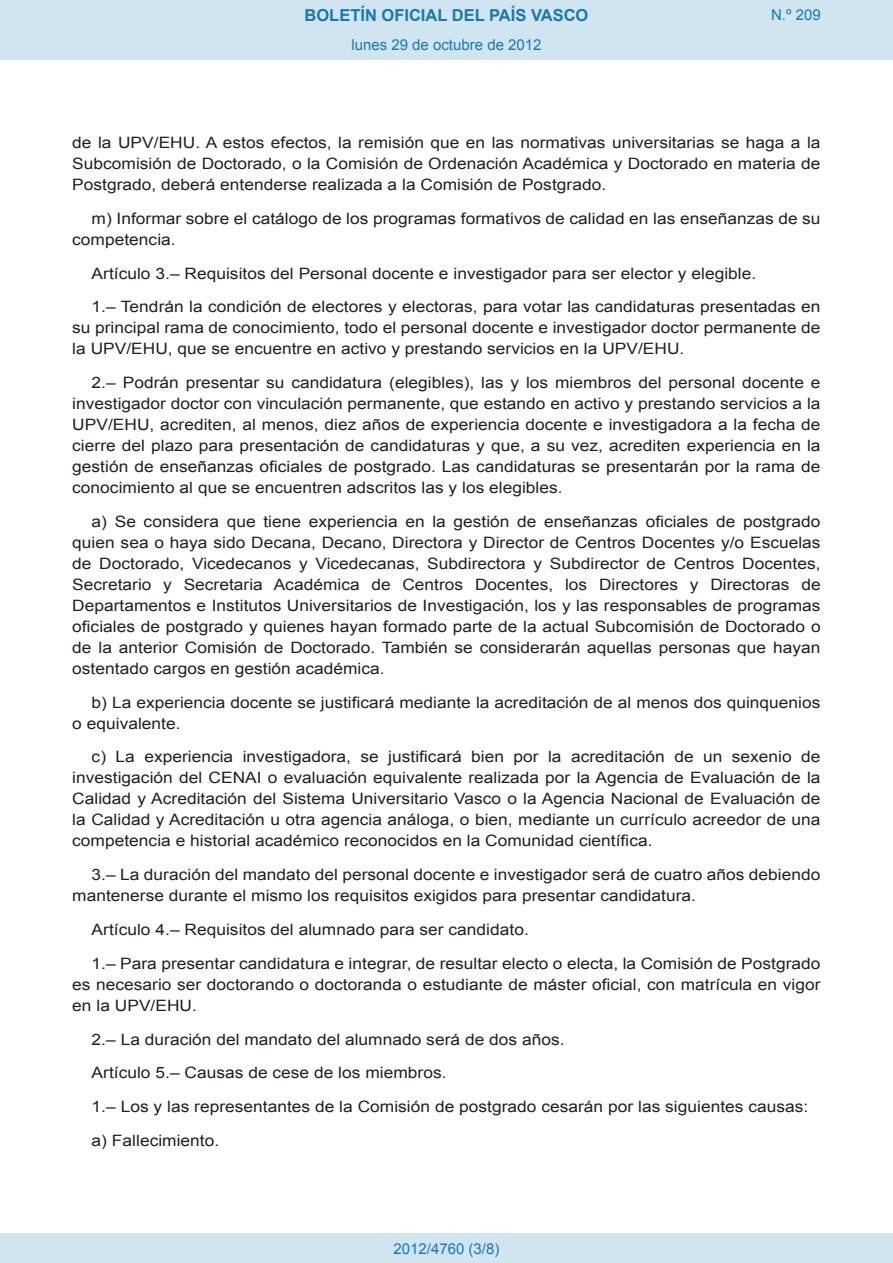
<style>
.page{position:relative;width:893px;height:1263px;background:#fff}
.page>*{position:absolute;margin:0;border:0;box-sizing:border-box;transform-origin:0 0}
.t1{font:700 16.5px "Arial";color:#1879ad}
.BOPVDetalle{font:15.6px/21px "Arial";color:#231f20;text-align:justify;scale:1.11 1}
.Paginacion_Centro{font:15px "Arial";color:#1879ad}
</style>
<div class="page">
<div style="left:0;top:0;width:893px;height:60px;background:#d0e5f0"></div>
<div style="left:0;top:1233px;width:893px;height:30px;background:#d0e5f0"></div>
<p class="t1" style="left:305px;top:4px;width:285px">BOLETÍN OFICIAL DEL PAÍS VASCO</p>
<p class="Paginacion_Centro" style="left:351px;top:35px;width:192px">lunes 29 de octubre de 2012</p>
<p class="Paginacion_Centro" style="left:771px;top:5px;width:51px">N.º 209</p>
<p class="BOPVDetalle" style="left:72px;top:132px;width:676px">de la UPV/EHU. A estos efectos, la remisión que en las normativas universitarias se haga a la Subcomisión de Doctorado, o la Comisión de Ordenación Académica y Doctorado en materia de Postgrado, deberá entenderse realizada a la Comisión de Postgrado.</p>
<p class="BOPVDetalle" style="left:72px;top:208px;width:676px;text-indent:19px">m) Informar sobre el catálogo de los programas formativos de calidad en las enseñanzas de su competencia.</p>
<p class="BOPVDetalle" style="left:92px;top:263px;width:600px">Artículo 3.– Requisitos del Personal docente e investigador para ser elector y elegible.</p>
<p class="BOPVDetalle" style="left:72px;top:297px;width:676px;text-indent:19px">1.– Tendrán la condición de electores y electoras, para votar las candidaturas presentadas en su principal rama de conocimiento, todo el personal docente e investigador doctor permanente de la UPV/EHU, que se encuentre en activo y prestando servicios en la UPV/EHU.</p>
<p class="BOPVDetalle" style="left:72px;top:372px;width:676px;text-indent:19px">2.– Podrán presentar su candidatura (elegibles), las y los miembros del personal docente e investigador doctor con vinculación permanente, que estando en activo y prestando servicios a la UPV/EHU, acrediten, al menos, diez años de experiencia docente e investigadora a la fecha de cierre del plazo para presentación de candidaturas y que, a su vez, acrediten experiencia en la gestión de enseñanzas oficiales de postgrado. Las candidaturas se presentarán por la rama de conocimiento al que se encuentren adscritos las y los elegibles.</p>
<p class="BOPVDetalle" style="left:72px;top:511px;width:676px;text-indent:19px">a) Se considera que tiene experiencia en la gestión de enseñanzas oficiales de postgrado quien sea o haya sido Decana, Decano, Directora y Director de Centros Docentes y/o Escuelas de Doctorado, Vicedecanos y Vicedecanas, Subdirectora y Subdirector de Centros Docentes, Secretario y Secretaria Académica de Centros Docentes, los Directores y Directoras de Departamentos e Institutos Universitarios de Investigación, los y las responsables de programas oficiales de postgrado y quienes hayan formado parte de la actual Subcomisión de Doctorado o de la anterior Comisión de Doctorado. También se considerarán aquellas personas que hayan ostentado cargos en gestión académica.</p>
<p class="BOPVDetalle" style="left:72px;top:692px;width:676px;text-indent:19px">b) La experiencia docente se justificará mediante la acreditación de al menos dos quinquenios o equivalente.</p>
<p class="BOPVDetalle" style="left:72px;top:747px;width:676px;text-indent:19px">c) La experiencia investigadora, se justificará bien por la acreditación de un sexenio de investigación del CENAI o evaluación equivalente realizada por la Agencia de Evaluación de la Calidad y Acreditación del Sistema Universitario Vasco o la Agencia Nacional de Evaluación de la Calidad y Acreditación u otra agencia análoga, o bien, mediante un currículo acreedor de una competencia e historial académico reconocidos en la Comunidad científica.</p>
<p class="BOPVDetalle" style="left:72px;top:864px;width:675px;text-indent:19px">3.– La duración del mandato del personal docente e investigador será de cuatro años debiendo mantenerse durante el mismo los requisitos exigidos para presentar candidatura.</p>
<p class="BOPVDetalle" style="left:92px;top:919px;width:395px">Artículo 4.– Requisitos del alumnado para ser candidato.</p>
<p class="BOPVDetalle" style="left:72px;top:953px;width:676px;text-indent:19px">1.– Para presentar candidatura e integrar, de resultar electo o electa, la Comisión de Postgrado es necesario ser doctorando o doctoranda o estudiante de máster oficial, con matrícula en vigor en la UPV/EHU.</p>
<p class="BOPVDetalle" style="left:92px;top:1029px;width:428px">2.– La duración del mandato del alumnado será de dos años.</p>
<p class="BOPVDetalle" style="left:92px;top:1062px;width:321px">Artículo 5.– Causas de cese de los miembros.</p>
<p class="BOPVDetalle" style="left:92px;top:1096px;width:647px">1.– Los y las representantes de la Comisión de postgrado cesarán por las siguientes causas:</p>
<p class="BOPVDetalle" style="left:92px;top:1130px;width:116px">a) Fallecimiento.</p>
<p class="Paginacion_Centro" style="left:393px;top:1238px;width:107px">2012/4760 (3/8)</p>
</div>
